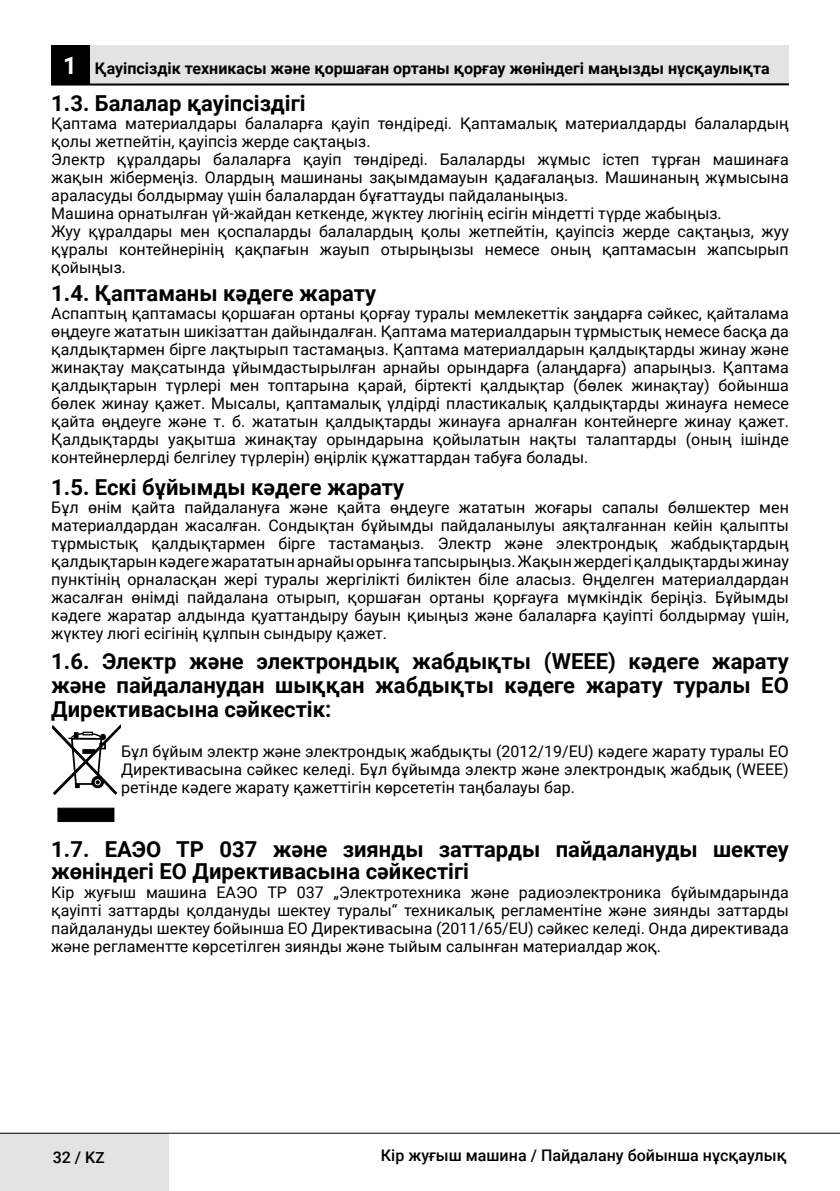
<style>
.page{position:relative;width:840px;height:1191px;background:#fff}
.page>*{position:absolute;margin:0;border:0;box-sizing:border-box;transform-origin:0 0}
.Konu_Baslik{font:700 22px/24px "Roboto";color:#000;text-align:justify}
.Normal_Yazi{font:700 22px/22px "Roboto";color:#000}
.Girintili_Yazi{font:700 22px "Roboto";color:#000}
.Girintili_Yazi-2{font:16px/18px "Roboto";color:#000;text-align:justify}
.Normal_Yazi-2{font:16px/18px "Roboto";color:#000;text-align:justify}
.t1{font:700 16px "Roboto";color:#000}
.t2{font:500 16px "Roboto";color:#000}
.s1{font-size:24px;color:#fff}
.s2{font-size:15.2px}
</style>
<div class="page">
<div style="left:0;top:1133px;width:168px;height:58px;background:#e3e3e3"></div>
<hr style="left:0;top:1132px;width:839px;height:1px;background:#000">
<div style="left:51px;top:45px;width:39px;height:40px;background:#000"></div>
<div style="left:90px;top:45px;width:698px;height:40px;background:#e3e3e3"></div>
<hr style="left:51px;top:83px;width:737px;height:3px;background:#000">
<div style="left:58px;top:808px;width:56px;height:13px;background:#000;border:1px solid #000"></div>
<svg style="left:52px;top:725px;width:68px;height:69px"></svg>
<p class="t1" style="left:63px;top:57px;width:707px"><span class="s1">1</span> Қауіпсіздік техникасы және қоршаған ортаны қорғау жөніндегі маңызды нұсқаулықта</p>
<p class="Girintili_Yazi" style="left:51px;top:87px;width:256px">1.3. Балалар қауіпсіздігі</p>
<p class="Girintili_Yazi-2" style="left:51px;top:113px;width:738px">Қаптама материалдары балаларға қауіп төндіреді. Қаптамалық материалдарды балалардың қолы жетпейтін, қауіпсіз жерде сақтаңыз.</p>
<p class="Girintili_Yazi-2" style="left:51px;top:149px;width:738px">Электр құралдары балаларға қауіп төндіреді. Балаларды жұмыс істеп тұрған машинаға жақын жібермеңіз. Олардың машинаны зақымдамауын қадағалаңыз. Машинаның жұмысына араласуды болдырмау үшін балалардан бұғаттауды пайдаланыңыз.</p>
<p class="Girintili_Yazi-2" style="left:51px;top:203px;width:671px">Машина орнатылған үй-жайдан кеткенде, жүктеу люгінің есігін міндетті түрде жабыңыз.</p>
<p class="Girintili_Yazi-2" style="left:51px;top:221px;width:738px">Жуу құралдары мен қоспаларды балалардың қолы жетпейтін, қауіпсіз жерде сақтаңыз, жуу құралы контейнерінің қақпағын жауып отырыңызы немесе оның қаптамасын жапсырып қойыңыз.</p>
<p class="Girintili_Yazi" style="left:51px;top:277px;width:326px">1.4. Қаптаманы кәдеге жарату</p>
<p class="Girintili_Yazi-2" style="left:51px;top:303px;width:738px">Аспаптың қаптамасы қоршаған ортаны қорғау туралы мемлекеттік заңдарға сәйкес, қайталама өңдеуге жататын шикізаттан дайындалған. Қаптама материалдарын тұрмыстық немесе басқа да қалдықтармен бірге лақтырып тастамаңыз. Қаптама материалдарын қалдықтарды жинау және жинақтау мақсатында ұйымдастырылған арнайы орындарға (алаңдарға) апарыңыз. Қаптама қалдықтарын түрлері мен топтарына қарай, біртекті қалдықтар (бөлек жинақтау) бойынша бөлек жинау қажет. Мысалы, қаптамалық үлдірді пластикалық қалдықтарды жинауға немесе қайта өңдеуге және т. б. жататын қалдықтарды жинауға арналған контейнерге жинау қажет.<br>Қалдықтарды уақытша жинақтау орындарына қойылатын нақты талаптарды (оның ішінде контейнерлерді белгілеу түрлерін) өңірлік құжаттардан табуға болады.</p>
<p class="Konu_Baslik" style="left:51px;top:474px;width:354px">1.5. Ескі бұйымды кәдеге жарату</p>
<p class="Girintili_Yazi-2" style="left:51px;top:497px;width:738px">Бұл өнім қайта пайдалануға және қайта өңдеуге жататын жоғары сапалы бөлшектер мен материалдардан жасалған. Сондықтан бұйымды пайдаланылуы аяқталғаннан кейін қалыпты тұрмыстық қалдықтармен бірге тастамаңыз. Электр және электрондық жабдықтардың қалдықтарын кәдеге жарататын арнайы орынға тапсырыңыз. Жақын жердегі қалдықтарды жинау пунктінің орналасқан жері туралы жергілікті биліктен біле аласыз. Өңделген материалдардан жасалған өнімді пайдалана отырып, қоршаған ортаны қорғауға мүмкіндік беріңіз. Бұйымды кәдеге жаратар алдында қуаттандыру бауын қиыңыз және балаларға қауіпті болдырмау үшін, жүктеу люгі есігінің құлпын сындыру қажет.</p>
<p class="Konu_Baslik" style="left:51px;top:648px;width:738px">1.6. Электр және электрондық жабдықты (WEEE) кәдеге жарату және пайдаланудан шыққан жабдықты кәдеге жарату туралы ЕО Директивасына сәйкестік:</p>
<p class="Normal_Yazi-2" style="left:121px;top:742px;width:668px">Бұл бұйым электр және электрондық жабдықты (2012/19/EU) кәдеге жарату туралы ЕО Директивасына сәйкес келеді. Бұл бұйымда электр және электрондық жабдық (WEEE) ретінде кәдеге жарату қажеттігін көрсететін таңбалауы бар.</p>
<p class="Normal_Yazi" style="left:51px;top:837px;width:738px">1.7. ЕАЭО ТР 037 және зиянды заттарды пайдалануды шектеу жөніндегі ЕО Директивасына сәйкестігі</p>
<p class="Normal_Yazi-2" style="left:51px;top:882px;width:738px">Кір жуғыш машина ЕАЭО ТР 037 „Электротехника және радиоэлектроника бұйымдарында қауіпті заттарды қолдануды шектеу туралы“ техникалық регламентіне және зиянды заттарды пайдалануды шектеу бойынша ЕО Директивасына (2011/65/ЕU) сәйкес келеді. Онда директивада және регламентте көрсетілген зиянды және тыйым салынған материалдар жоқ.</p>
<p class="t2" style="left:53px;top:1145px;width:53px">32 / K<span class="s2">Z</span></p>
<p class="t2" style="left:381px;top:1144px;width:407px">Кір жуғыш машина / Пайдалану бойынша нұсқаулық</p>
</div>
